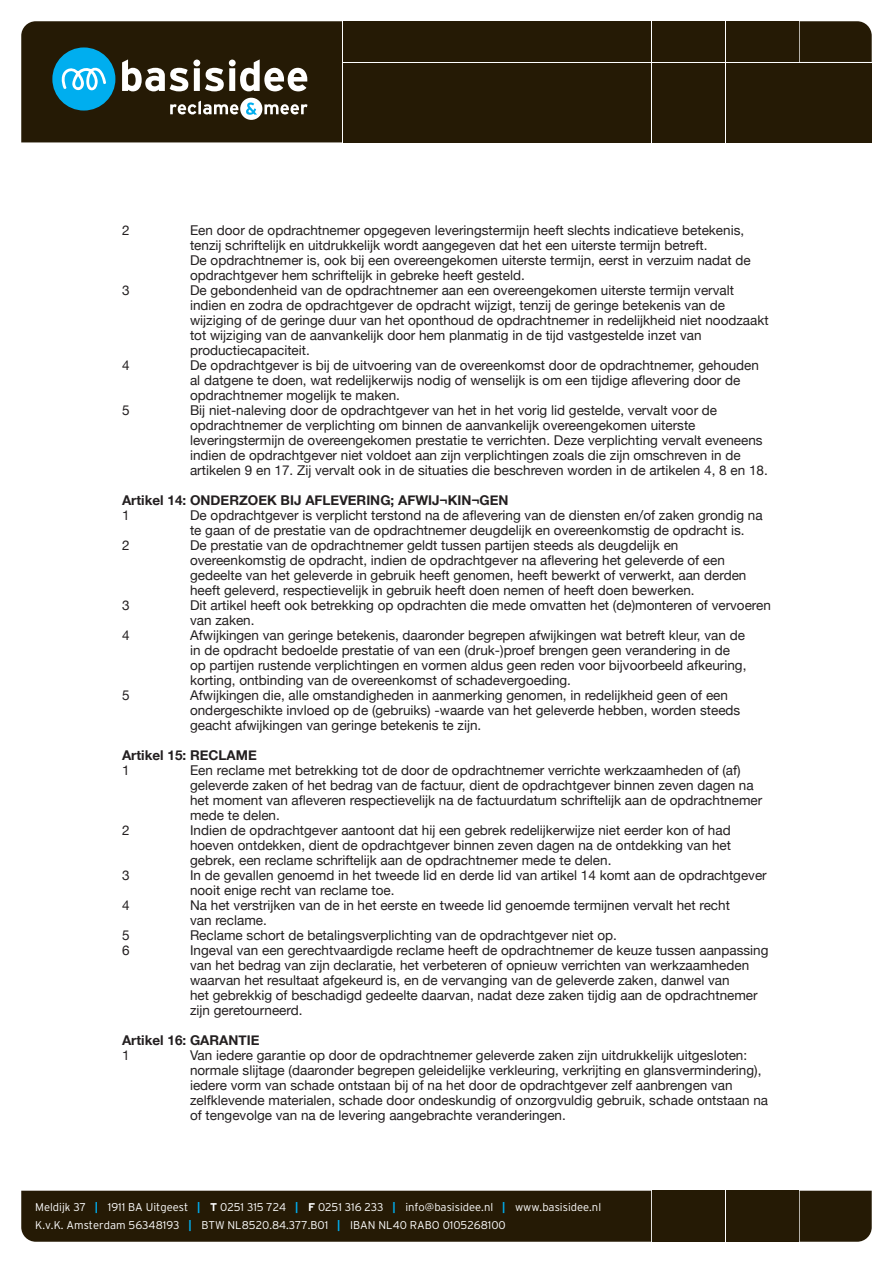
<style>
.page{position:relative;width:893px;height:1263px;background:#fff}
.page>*{position:absolute;margin:0;border:0;box-sizing:border-box;transform-origin:0 0}
.t1{font:13.5px/15px "Helvetica Neue";color:#231f20}
.t2{font:700 13.5px "Helvetica Neue";color:#231f20}
.t3{font:300 11.25px/18px "Interstate";color:#fff}
.s1{font-weight:700;color:#00aeef}
.s2{font-weight:700}
</style>
<div class="page">
<div style="left:652px;top:21px;width:73px;height:41px;background:#251a05"></div>
<div style="left:343px;top:21px;width:308px;height:41px;background:#251a05"></div>
<div style="left:343px;top:63px;width:308px;height:79px;background:#251a05"></div>
<div style="left:726px;top:21px;width:72px;height:41px;background:#251a05"></div>
<div style="left:652px;top:63px;width:73px;height:79px;background:#251a05"></div>
<svg style="left:800px;top:21px;width:72px;height:41px;background:#2a200b"></svg>
<div style="left:726px;top:63px;width:72px;height:79px;background:#251a05"></div>
<div style="left:800px;top:63px;width:72px;height:79px;background:#251a05"></div>
<svg style="left:21px;top:21px;width:321px;height:121px;background:#393c30"></svg>
<div style="left:652px;top:1191px;width:73px;height:51px;background:#251a05"></div>
<div style="left:726px;top:1191px;width:72px;height:51px;background:#251a05"></div>
<div style="left:800px;top:1191px;width:72px;height:51px;background:#251a05"></div>
<div style="left:21px;top:1191px;width:630px;height:51px;background:#251a05"></div>
<p class="t1" style="left:122px;top:223px;width:9px">2</p>
<p class="t1" style="left:190px;top:223px;width:562px">Een door de opdrachtnemer opgegeven leveringstermijn heeft slechts indicatieve betekenis, tenzij schriftelijk en uitdrukkelijk wordt aangegeven dat het een uiterste termijn betreft.<br>De opdrachtnemer is, ook bij een overeengekomen uiterste termijn, eerst in verzuim nadat de opdrachtgever hem schriftelijk in gebreke heeft gesteld.</p>
<p class="t1" style="left:122px;top:283px;width:9px">3</p>
<p class="t1" style="left:190px;top:283px;width:580px">De gebondenheid van de opdrachtnemer aan een overeengekomen uiterste termijn vervalt indien en zodra de opdrachtgever de opdracht wijzigt, tenzij de geringe betekenis van de wijziging of de geringe duur van het oponthoud de opdrachtnemer in redelijkheid niet noodzaakt tot wijziging van de aanvankelijk door hem planmatig in de tijd vastgestelde inzet van productiecapaciteit.</p>
<p class="t1" style="left:122px;top:358px;width:9px">4</p>
<p class="t1" style="left:190px;top:358px;width:570px">De opdrachtgever is bij de uitvoering van de overeenkomst door de opdrachtnemer, gehouden al datgene te doen, wat redelijkerwijs nodig of wenselijk is om een tijdige aflevering door de opdrachtnemer mogelijk te maken.</p>
<p class="t1" style="left:122px;top:403px;width:9px">5</p>
<p class="t1" style="left:190px;top:403px;width:579px">Bij niet-naleving door de opdrachtgever van het in het vorig lid gestelde, vervalt voor de opdrachtnemer de verplichting om binnen de aanvankelijk overeengekomen uiterste leveringstermijn de overeengekomen prestatie te verrichten. Deze verplichting vervalt eveneens indien de opdrachtgever niet voldoet aan zijn verplichtingen zoals die zijn omschreven in de artikelen 9 en 17. Zij vervalt ook in de situaties die beschreven worden in de artikelen 4, 8 en 18.</p>
<p class="t2" style="left:122px;top:489px;width:388px">Artikel 14: ONDERZOEK BIJ AFLEVERING; AFWIJ¬KIN¬GEN</p>
<p class="t1" style="left:122px;top:508px;width:9px">1</p>
<p class="t1" style="left:190px;top:508px;width:574px">De opdrachtgever is verplicht terstond na de aflevering van de diensten en/of zaken grondig na te gaan of de prestatie van de opdrachtnemer deugdelijk en overeenkomstig de opdracht is.</p>
<p class="t1" style="left:122px;top:538px;width:9px">2</p>
<p class="t1" style="left:190px;top:538px;width:558px">De prestatie van de opdrachtnemer geldt tussen partijen steeds als deugdelijk en overeenkomstig de opdracht, indien de opdrachtgever na aflevering het geleverde of een gedeelte van het geleverde in gebruik heeft genomen, heeft bewerkt of verwerkt, aan derden heeft geleverd, respectievelijk in gebruik heeft doen nemen of heeft doen bewerken.</p>
<p class="t1" style="left:122px;top:598px;width:9px">3</p>
<p class="t1" style="left:190px;top:598px;width:582px">Dit artikel heeft ook betrekking op opdrachten die mede omvatten het (de)monteren of vervoeren van zaken.</p>
<p class="t1" style="left:122px;top:628px;width:9px">4</p>
<p class="t1" style="left:190px;top:628px;width:558px">Afwijkingen van geringe betekenis, daaronder begrepen afwijkingen wat betreft kleur, van de in de opdracht bedoelde prestatie of van een (druk-)proef brengen geen verandering in de op partijen rustende verplichtingen en vormen aldus geen reden voor bijvoorbeeld afkeuring, korting, ontbinding van de overeenkomst of schadevergoeding.</p>
<p class="t1" style="left:122px;top:688px;width:9px">5</p>
<p class="t1" style="left:190px;top:688px;width:552px">Afwijkingen die, alle omstandigheden in aanmerking genomen, in redelijkheid geen of een ondergeschikte invloed op de (gebruiks) -waarde van het geleverde hebben, worden steeds geacht afwijkingen van geringe betekenis te zijn.</p>
<p class="t2" style="left:122px;top:744px;width:136px">Artikel 15: RECLAME</p>
<p class="t1" style="left:122px;top:763px;width:9px">1</p>
<p class="t1" style="left:190px;top:763px;width:574px">Een reclame met betrekking tot de door de opdrachtnemer verrichte werkzaamheden of (af) geleverde zaken of het bedrag van de factuur, dient de opdrachtgever binnen zeven dagen na het moment van afleveren respectievelijk na de factuurdatum schriftelijk aan de opdrachtnemer mede te delen.</p>
<p class="t1" style="left:122px;top:823px;width:9px">2</p>
<p class="t1" style="left:190px;top:823px;width:542px;text-align:justify">Indien de opdrachtgever aantoont dat hij een gebrek redelijkerwijze niet eerder kon of had hoeven ontdekken, dient de opdrachtgever binnen zeven dagen na de ontdekking van het gebrek, een reclame schriftelijk aan de opdrachtnemer mede te delen.</p>
<p class="t1" style="left:122px;top:868px;width:9px">3</p>
<p class="t1" style="left:190px;top:868px;width:578px">In de gevallen genoemd in het tweede lid en derde lid van artikel 14 komt aan de opdrachtgever nooit enige recht van reclame toe.</p>
<p class="t1" style="left:122px;top:898px;width:9px">4</p>
<p class="t1" style="left:190px;top:898px;width:541px">Na het verstrijken van de in het eerste en tweede lid genoemde termijnen vervalt het recht van reclame.</p>
<p class="t1" style="left:122px;top:928px;width:9px">5</p>
<p class="t1" style="left:190px;top:928px;width:428px">Reclame schort de betalingsverplichting van de opdrachtgever niet op.</p>
<p class="t1" style="left:122px;top:943px;width:9px">6</p>
<p class="t1" style="left:190px;top:943px;width:580px">Ingeval van een gerechtvaardigde reclame heeft de opdrachtnemer de keuze tussen aanpassing van het bedrag van zijn declaratie, het verbeteren of opnieuw verrichten van werkzaamheden waarvan het resultaat afgekeurd is, en de vervanging van de geleverde zaken, danwel van<br>het gebrekkig of beschadigd gedeelte daarvan, nadat deze zaken tijdig aan de opdrachtnemer zijn geretourneerd.</p>
<p class="t2" style="left:122px;top:1029px;width:139px">Artikel 16: GARANTIE</p>
<p class="t1" style="left:122px;top:1048px;width:9px">1</p>
<p class="t1" style="left:190px;top:1048px;width:579px">Van iedere garantie op door de opdrachtnemer geleverde zaken zijn uitdrukkelijk uitgesloten: normale slijtage (daaronder begrepen geleidelijke verkleuring, verkrijting en glansvermindering), iedere vorm van schade ontstaan bij of na het door de opdrachtgever zelf aanbrengen van zelfklevende materialen, schade door ondeskundig of onzorgvuldig gebruik, schade ontstaan na of tengevolge van na de levering aangebrachte veranderingen.</p>
<p class="t3" style="left:35px;top:1197px;width:567px">Meldijk 37 <span class="s1">|</span> 1911 BA Uitgeest <span class="s1">|</span> <span class="s2">T</span> 0251 315 724 <span class="s1">|</span> <span class="s2">F</span> 0251 316 233 <span class="s1">|</span> info@basisidee.nl <span class="s1">|</span> www.basisidee.nl<br>K.v.K. Amsterdam 56348193 <span class="s1">|</span> BTW NL8520.84.377.B01 <span class="s1">|</span> IBAN NL40 RABO 0105268100</p>
</div>
